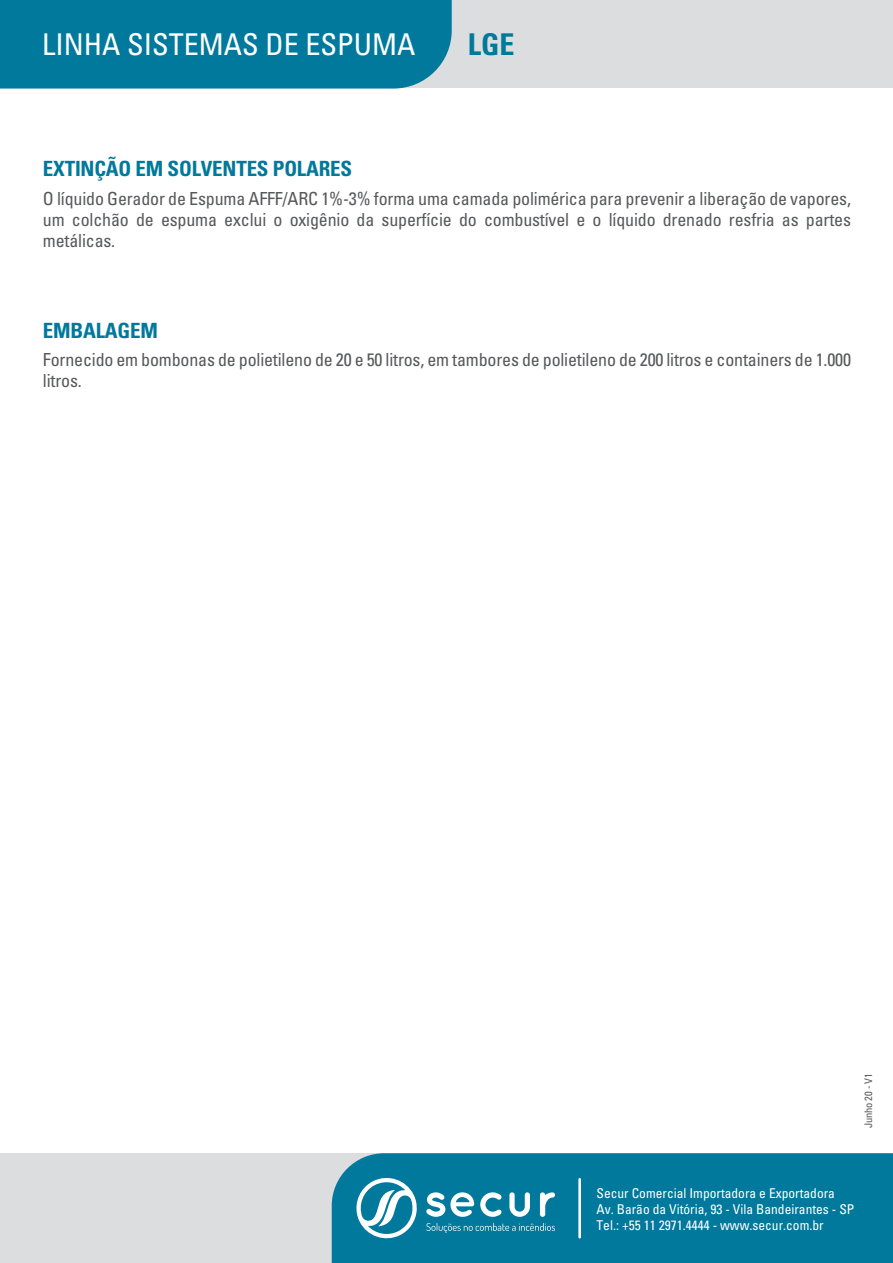
<style>
.page{position:relative;width:893px;height:1263px;background:#fff}
.page>*{position:absolute;margin:0;border:0;box-sizing:border-box;transform-origin:0 0}
.t1{font:condensed 30px "Univers";color:#fff}
.t2{font:700 condensed 30px "Univers";color:#00799c}
.t3{font:700 condensed 21px "Univers";letter-spacing:-.01em;color:#00799c}
.t4{font:condensed 18px/21px "Univers";letter-spacing:-.01em;color:#57585a;text-align:justify}
.t5{font:condensed 13.5px/16.2px "Univers";color:#fff}
.t6{font:condensed 10.5px "Univers";letter-spacing:-.01em;color:#57585a}
</style>
<div class="page">
<div style="left:0;top:1153px;width:893px;height:110px;background:#dcdddf"></div>
<div style="left:332px;top:1153px;width:561px;height:110px;background:#00799c"></div>
<svg style="left:354px;top:1174px;width:63px;height:68px;background:#4ea2ba"></svg>
<svg style="left:426px;top:1192px;width:129px;height:25px;background:#67afc4"></svg>
<svg style="left:426px;top:1223px;width:129px;height:10px"></svg>
<hr style="left:578px;top:1179px;width:3px;height:58px;background:#fff">
<div style="left:0;top:0;width:893px;height:88px;background:#dcdddf"></div>
<div style="left:0;top:0;width:452px;height:89px;background:#00799c"></div>
<h1 class="t1" style="left:42px;top:26px;width:375px">LINHA SISTEMAS DE ESPUMA</h1>
<h1 class="t2" style="left:468px;top:26px;width:48px">LGE</h1>
<p class="t3" style="left:43px;top:156px;width:311px">EXTINÇÃO EM SOLVENTES POLARES</p>
<p class="t4" style="left:43px;top:187px;width:810px">O líquido Gerador de Espuma AFFF/ARC 1%-3% forma uma camada polimérica para prevenir a liberação de vapores, um colchão de espuma exclui o oxigênio da superfície do combustível e o líquido drenado resfria as partes metálicas.</p>
<p class="t3" style="left:43px;top:317px;width:116px">EMBALAGEM</p>
<p class="t4" style="left:43px;top:349px;width:810px">Fornecido em bombonas de polietileno de 20 e 50 litros, em tambores de polietileno de 200 litros e containers de 1.000 litros.</p>
<p class="t6" style="left:862px;top:1128px;width:57px;rotate:-90deg">Junho 20 - V1</p>
<p class="t5" style="left:596px;top:1184px;width:259px">Secur Comercial Importadora e Exportadora<br>Av. Barão da Vitória, 93 - Vila Bandeirantes - SP<br>Tel.: +55 11 2971.4444 - www.secur.com.br</p>
</div>
